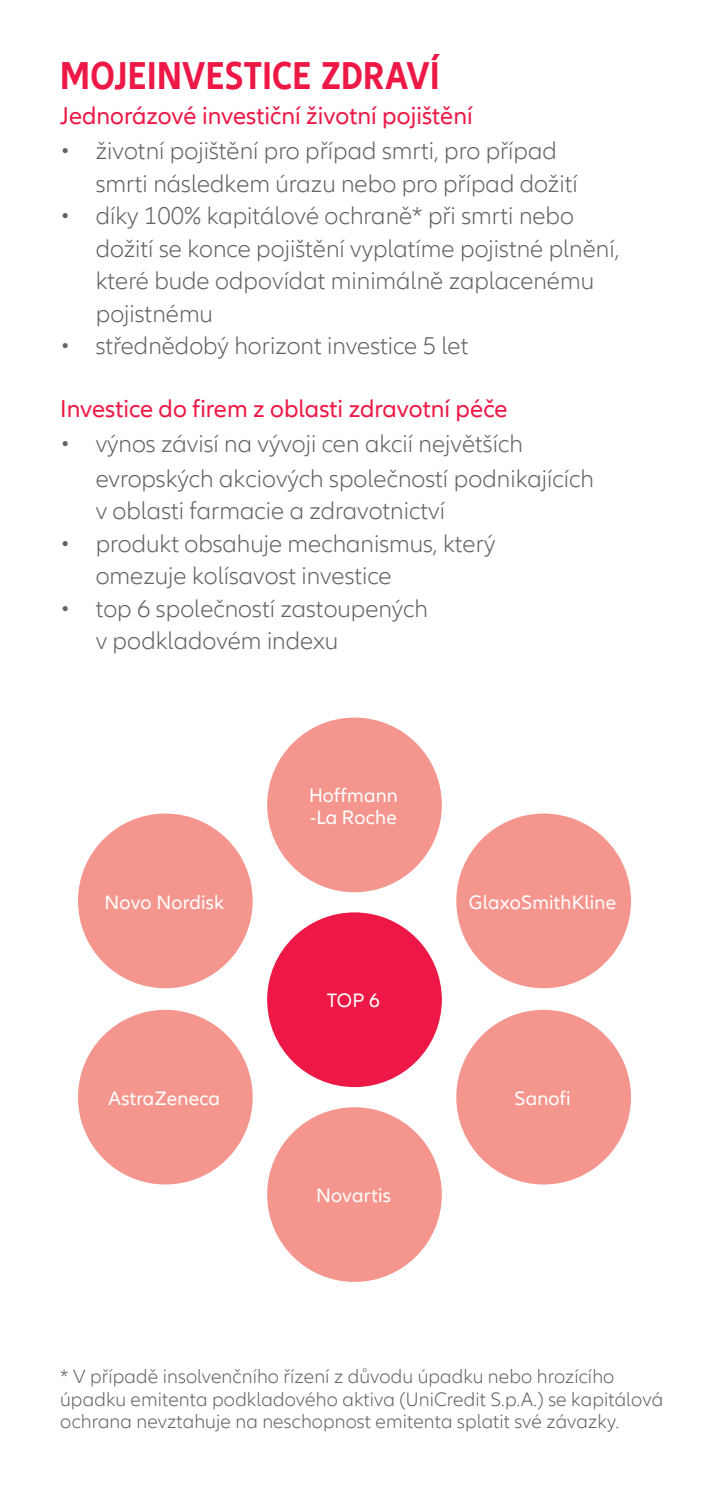
<style>
.page{position:relative;width:709px;height:1489px;background:#fff}
.page>*{position:absolute;margin:0;border:0;box-sizing:border-box;transform-origin:0 0}
.t1{font:700 condensed 40px "Allianz Neo";letter-spacing:.01em;color:#ed1845}
.t2{font:300 25px/32.5px "Allianz Neo";color:#636366}
.t3{font:25px "Allianz Neo";color:#ed1845}
.t4{font:300 20px/22.5px "Allianz Neo";letter-spacing:.005em;color:#636366}
.t5{font:20px/22px "Allianz Neo";letter-spacing:.01em;color:#fff}
</style>
<div class="page">
<div style="left:78px;top:813px;width:175px;height:175px;background:#f5968e;border-radius:50%"></div>
<div style="left:78px;top:1009px;width:175px;height:175px;background:#f5968e;border-radius:50%"></div>
<div style="left:456px;top:813px;width:175px;height:175px;background:#f5968e;border-radius:50%"></div>
<div style="left:267px;top:912px;width:175px;height:175px;background:#ed1845;border-radius:50%"></div>
<div style="left:267px;top:717px;width:175px;height:175px;background:#f5968e;border-radius:50%"></div>
<div style="left:267px;top:1107px;width:175px;height:174px;background:#f5968e;border-radius:50%"></div>
<div style="left:456px;top:1009px;width:175px;height:175px;background:#f5968e;border-radius:50%"></div>
<h1 class="t1" style="left:60px;top:52px;width:381px">MOJEINVESTICE ZDRAVÍ</h1>
<p class="t3" style="left:60px;top:101px;width:414px">Jednorázové investiční životní pojištění</p>
<p class="t2" style="left:96px;top:135px;width:483px;text-indent:-35px">• životní pojištění pro případ smrti, pro případ smrti následkem úrazu nebo pro případ dožití</p>
<p class="t2" style="left:96px;top:200px;width:525px;text-indent:-35px">• díky 100% kapitálové ochraně* při smrti nebo dožití se konce pojištění vyplatíme pojistné plnění, které bude odpovídat minimálně zaplacenému pojistnému</p>
<p class="t2" style="left:60px;top:330px;width:410px">• střednědobý horizont investice 5 let</p>
<p class="t3" style="left:60px;top:394px;width:448px">Investice do firem z oblasti zdravotní péče</p>
<p class="t2" style="left:96px;top:426px;width:500px;line-height:35px;text-indent:-35px">• výnos závisí na vývoji cen akcií největších evropských akciových společností podnikajících</p>
<p class="t2" style="left:96px;top:495px;width:351px">v oblasti farmacie a zdravotnictví</p>
<p class="t2" style="left:96px;top:528px;width:401px;text-indent:-35px">• produkt obsahuje mechanismus, který omezuje kolísavost investice</p>
<p class="t2" style="left:96px;top:593px;width:334px;text-indent:-35px">• top 6 společností zastoupených v podkladovém indexu</p>
<p class="t5" style="left:104px;top:891px;width:121px">Novo Nordisk</p>
<p class="t5" style="left:109px;top:1087px;width:113px">AstraZeneca</p>
<p class="t5" style="left:309px;top:784px;width:90px">Hoffmann -La Roche</p>
<p class="t5" style="left:327px;top:990px;width:55px">TOP 6</p>
<p class="t5" style="left:316px;top:1184px;width:76px">Novartis</p>
<p class="t5" style="left:469px;top:891px;width:149px">GlaxoSmithKline</p>
<p class="t5" style="left:514px;top:1087px;width:58px">Sanofi</p>
<p class="t4" style="left:60px;top:1365px;width:604px">* V případě insolvenčního řízení z důvodu úpadku nebo hrozícího úpadku emitenta podkladového aktiva (UniCredit S.p.A.) se kapitálová ochrana nevztahuje na neschopnost emitenta splatit své závazky.</p>
</div>
